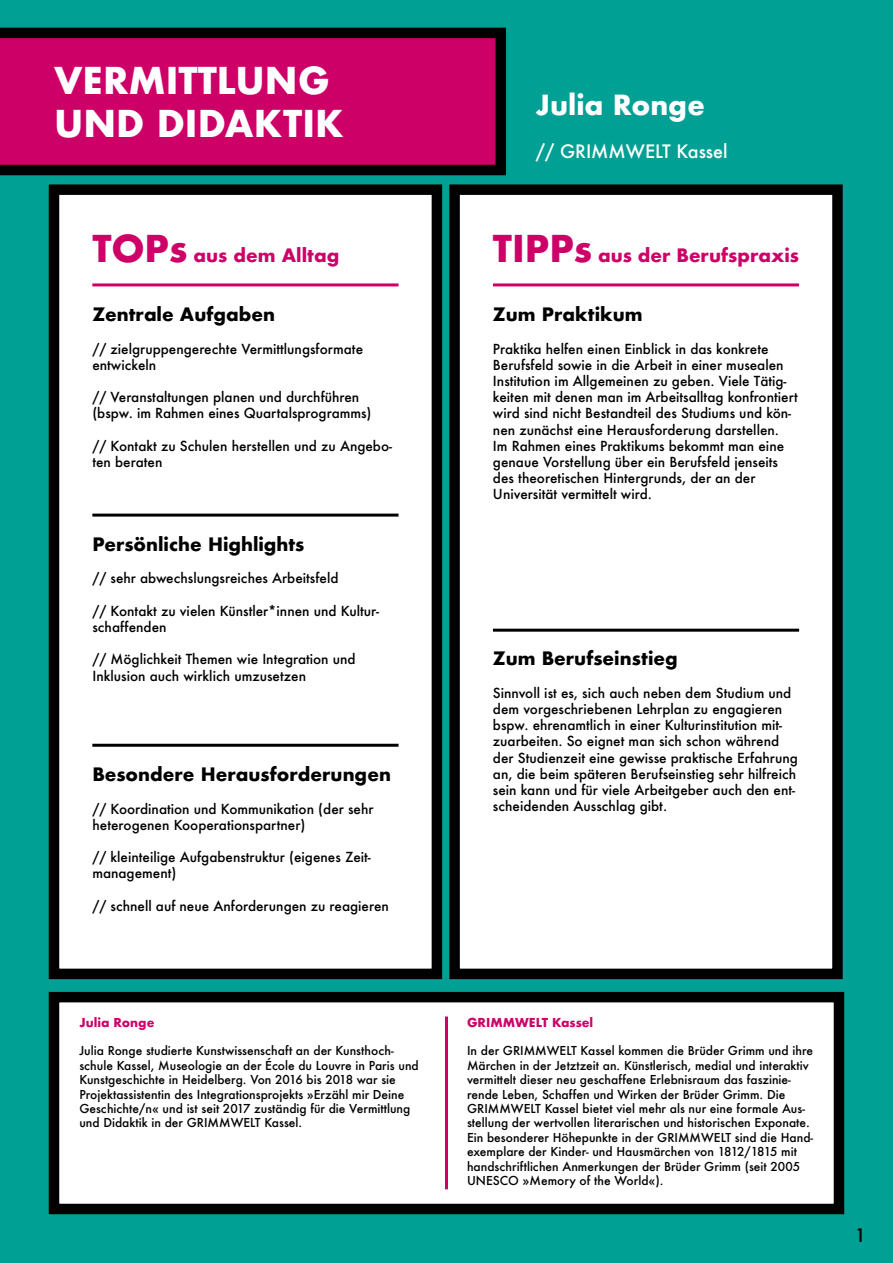
<style>
.page{position:relative;width:893px;height:1263px;background:#00a094}
.page>*{position:absolute;margin:0;border:0;box-sizing:border-box;transform-origin:0 0}
.t1{font:700 36px "Futura";color:#fff}
.t2{font:700 27px "Futura";color:#fff}
.t3{font:700 18px "Futura";color:#000}
.t4{font:700 18px "Futura";color:#cd0068}
.t5{font:500 18px "Futura";color:#fff}
.t6{font:500 18px "Futura";color:#000}
.t7{font:500 13.5px/16.2px "Futura";color:#000}
.t8{font:500 12px/14.4px "Futura";color:#000}
.t9{font:700 12px "Futura";color:#cd0068}
.s1{font-size:36px}
</style>
<div class="page">
<svg style="left:0;top:28px;width:506px;height:147px;background:#ad0057"></svg>
<div style="left:54px;top:190px;width:383px;height:784px;background:#fff"></div>
<div style="left:49px;top:184px;width:393px;height:795px;border:10px solid #000"></div>
<div style="left:455px;top:190px;width:382px;height:784px;background:#fff"></div>
<div style="left:449px;top:184px;width:394px;height:795px;border:10px solid #000"></div>
<div style="left:54px;top:997px;width:785px;height:212px;background:#fff"></div>
<div style="left:49px;top:992px;width:795px;height:222px;border:10px solid #000"></div>
<hr style="left:92px;top:283px;width:307px;height:3px;background:#cd0068">
<hr style="left:92px;top:514px;width:307px;height:3px;background:#000">
<hr style="left:92px;top:744px;width:307px;height:3px;background:#000">
<hr style="left:493px;top:283px;width:306px;height:3px;background:#cd0068">
<hr style="left:493px;top:629px;width:306px;height:3px;background:#000">
<hr style="left:445px;top:1016px;width:3px;height:173px;background:#cd0068">
<p class="t1" style="left:54px;top:54px;width:277px">VERMITTLUNG</p>
<p class="t1" style="left:54px;top:97px;width:291px">UND DIDAKTIK</p>
<p class="t2" style="left:536px;top:86px;width:171px">Julia Ronge</p>
<p class="t5" style="left:536px;top:139px;width:193px">// GRIMMWELT Kassel</p>
<p class="t4" style="left:92px;top:242px;width:248px"><span class="s1">TOPs</span> aus dem Alltag</p>
<p class="t4" style="left:493px;top:242px;width:308px"><span class="s1">TIPPs</span> aus der Berufspraxis</p>
<p class="t3" style="left:92px;top:301px;width:184px">Zentrale Aufgaben</p>
<p class="t7" style="left:92px;top:340px;width:272px">// zielgruppengerechte Vermittlungsformate</p>
<p class="t7" style="left:92px;top:356px;width:65px">entwickeln</p>
<p class="t7" style="left:92px;top:389px;width:281px">// Veranstaltungen planen und durchführen (bspw. im Rahmen eines Quartalsprogramms)</p>
<p class="t7" style="left:92px;top:437px;width:301px">// Kontakt zu Schulen herstellen und zu Angebo&shy;ten beraten</p>
<p class="t3" style="left:92px;top:531px;width:214px">Persönliche Highlights</p>
<p class="t7" style="left:92px;top:570px;width:248px">// sehr abwechslungsreiches Arbeitsfeld</p>
<p class="t7" style="left:92px;top:602px;width:288px">// Kontakt zu vielen Künstler*innen und Kultur-</p>
<p class="t7" style="left:92px;top:619px;width:76px">schaffenden</p>
<p class="t7" style="left:92px;top:651px;width:265px">// Möglichkeit Themen wie Integration und</p>
<p class="t7" style="left:92px;top:667px;width:215px">Inklusion auch wirklich umzusetzen</p>
<p class="t3" style="left:92px;top:761px;width:300px">Besondere Herausforderungen</p>
<p class="t7" style="left:92px;top:800px;width:283px">// Koordination und Kommunikation (der sehr heterogenen Kooperationspartner)</p>
<p class="t7" style="left:92px;top:849px;width:280px">// kleinteilige Aufgabenstruktur (eigenes Zeit-</p>
<p class="t7" style="left:92px;top:865px;width:85px">management)</p>
<p class="t7" style="left:92px;top:897px;width:298px">// schnell auf neue Anforderungen zu reagieren</p>
<p class="t9" style="left:79px;top:1013px;width:77px">Julia Ronge</p>
<p class="t8" style="left:79px;top:1043px;width:341px">Julia Ronge studierte Kunstwissenschaft an der Kunsthoch&shy;schule Kassel, Museologie an der École du Louvre in Paris und Kunstgeschichte in Heidelberg. Von 2016 bis 2018 war sie Projektassistentin des Integrationsprojekts »Erzähl mir Deine Geschichte/n« und ist seit 2017 zuständig für die Vermittlung und Didaktik in der GRIMMWELT Kassel.</p>
<p class="t3" style="left:493px;top:301px;width:151px">Zum Praktikum</p>
<p class="t7" style="left:493px;top:340px;width:277px">Praktika helfen einen Einblick in das konkrete</p>
<p class="t7" style="left:493px;top:356px;width:306px">Berufsfeld sowie in die Arbeit in einer musealen Institution im Allgemeinen zu geben. Viele Tätig&shy;keiten mit denen man im Arbeitsalltag konfrontiert wird sind nicht Bestandteil des Studiums und kön&shy;nen zunächst eine Herausforderung darstellen.<br>Im Rahmen eines Praktikums bekommt man eine genaue Vorstellung über ein Berufsfeld jenseits des theoretischen Hintergrunds, der an der</p>
<p class="t7" style="left:493px;top:486px;width:161px">Universität vermittelt wird.</p>
<p class="t3" style="left:493px;top:645px;width:186px">Zum Berufseinstieg</p>
<p class="t7" style="left:493px;top:684px;width:307px">Sinnvoll ist es, sich auch neben dem Studium und dem vorgeschriebenen Lehrplan zu engagieren bspw. ehrenamtlich in einer Kulturinstitution mit&shy;zuarbeiten. So eignet man sich schon während der Studienzeit eine gewisse praktische Erfahrung an, die beim späteren Berufseinstieg sehr hilfreich sein kann und für viele Arbeitgeber auch den ent&shy;scheidenden Ausschlag gibt.</p>
<p class="t9" style="left:467px;top:1013px;width:128px">GRIMMWELT Kassel</p>
<p class="t8" style="left:467px;top:1043px;width:347px">In der GRIMMWELT Kassel kommen die Brüder Grimm und ihre Märchen in der Jetztzeit an. Künstlerisch, medial und interaktiv vermittelt dieser neu geschaffene Erlebnisraum das faszinie&shy;rende Leben, Schaffen und Wirken der Brüder Grimm. Die GRIMMWELT Kassel bietet viel mehr als nur eine formale Aus&shy;stellung der wertvollen literarischen und historischen Exponate.</p>
<p class="t8" style="left:467px;top:1130px;width:348px">Ein besonderer Höhepunkte in der GRIMMWELT sind die Hand&shy;exemplare der Kinder- und Hausmärchen von 1812/1815 mit handschriftlichen Anmerkungen der Brüder Grimm (seit 2005<br>UNESCO »Memory of the World«).</p>
<h3 class="t6" style="left:855px;top:1223px;width:13px">1</h3>
</div>
